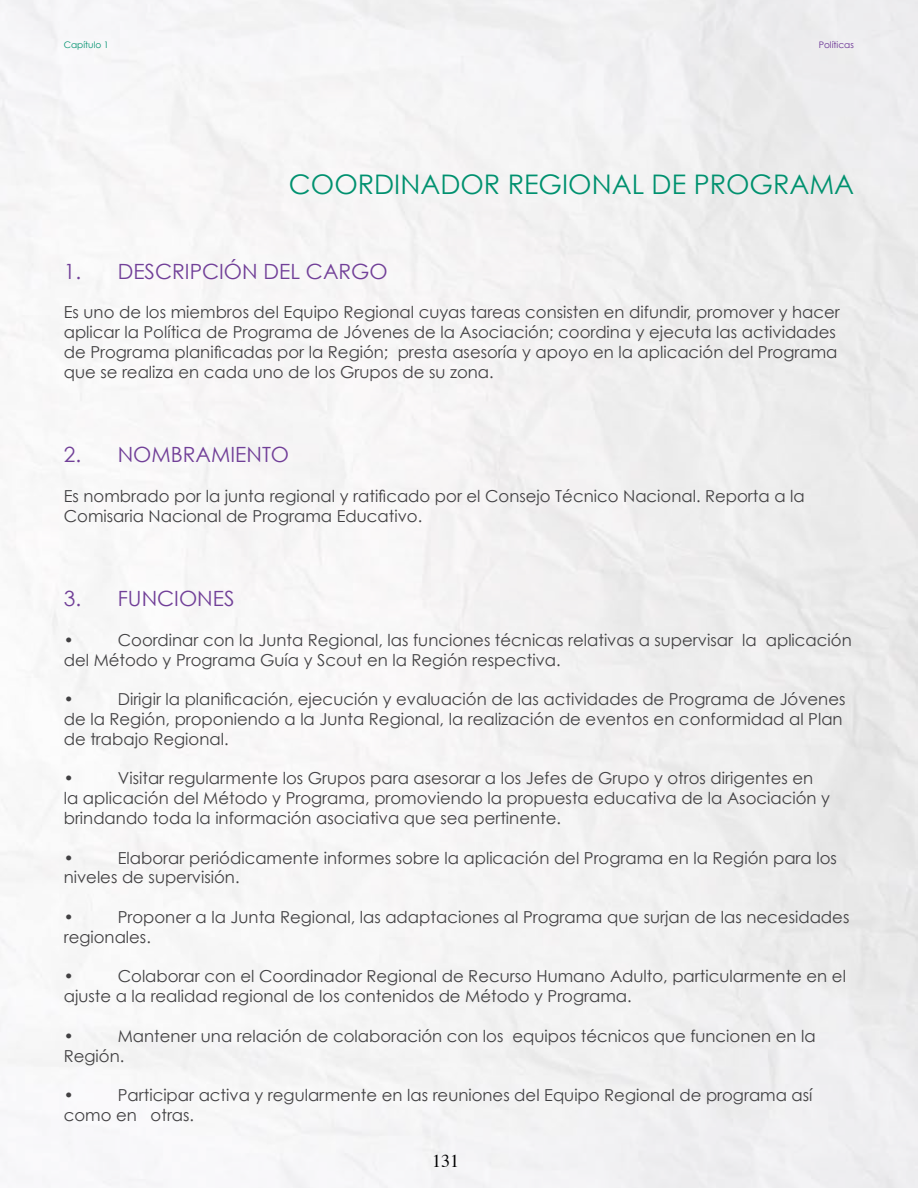
<style>
.page{position:relative;width:918px;height:1188px;background:#fff}
.page>*{position:absolute;margin:0;border:0;box-sizing:border-box;transform-origin:0 0}
.t1{font:27px "Century Gothic";color:#00916f}
.t2{font:21px "Century Gothic";color:#713f98}
.t3{font:18px "Times";color:#000}
.t4{font:16.5px/19.8px "Century Gothic";color:#414042}
.t5{font:9px "Century Gothic";color:#00916f}
.t6{font:9px "Century Gothic";color:#662d91}
</style>
<div class="page">
<p class="t5" style="left:64px;top:39px;width:47px">Capítulo 1</p>
<p class="t6" style="left:819px;top:39px;width:37px">Políticas</p>
<h1 class="t1" style="left:289px;top:168px;width:42px">COORDINADOR</h1>
<h1 class="t1" style="left:508px;top:168px;width:19px">REGIONA</h1>
<h1 class="t1" style="left:632px;top:168px;width:100px">L DE PROGRAMA</h1>
<p class="t2" style="left:64px;top:258px;width:44px">1. D</p>
<p class="t2" style="left:133px;top:258px;width:256px">escripción del cargo</p>
<p class="t4" style="left:64px;top:302px;width:778px">Es uno de los miembros del Equipo Regional cuyas tareas consisten en difundir, promover y hacer aplicar la Política de Programa de Jóvenes de la Asociación; coordina y ejecuta las actividades de Programa planificadas por la Región; presta asesoría y apoyo en la aplicación del Programa que se realiza en cada uno de los Grupos de su zona.</p>
<p class="t2" style="left:64px;top:442px;width:44px">2. N</p>
<p class="t2" style="left:133px;top:442px;width:157px">ombramiento</p>
<p class="t4" style="left:64px;top:486px;width:743px">Es nombrado por la junta regional y ratificado por el Consejo Técnico Nacional. Reporta a la<br>Comisaria N acional de Programa Educativo.</p>
<p class="t2" style="left:64px;top:586px;width:172px">3. Funciones</p>
<p class="t4" style="left:64px;top:630px;width:11px">•</p>
<p class="t4" style="left:64px;top:630px;width:789px;text-indent:54px">Coordinar con la Junta Regional, las funciones técnicas relativas a supervisar la aplicación del Método y Programa Guía y Scout en la Región respectiva.</p>
<p class="t4" style="left:64px;top:689px;width:11px">•</p>
<p class="t4" style="left:64px;top:689px;width:783px;text-indent:54px">Dirigir la planificación, ejecución y evaluación de las actividades de Programa de Jóvenes de la Región, proponiendo a la Junta Regional, la realización de eventos en conformidad al Plan de trabajo Regional.</p>
<p class="t4" style="left:64px;top:768px;width:11px">•</p>
<p class="t4" style="left:64px;top:768px;width:768px;text-indent:54px">Visitar regularmente los Grupos para asesorar a los Jefes de Grupo y otros dirigentes en la aplicación del Método y Programa, promoviendo la propuesta educativa de la Asociación y brindando toda la información asociativa que sea pertinente.</p>
<p class="t4" style="left:64px;top:847px;width:11px">•</p>
<p class="t4" style="left:64px;top:847px;width:775px;text-indent:54px">Elaborar periódicamente informes sobre la aplicación del Programa en la Región para los niveles de supervisión.</p>
<p class="t4" style="left:64px;top:907px;width:11px">•</p>
<p class="t4" style="left:64px;top:907px;width:787px;text-indent:54px">Proponer a la Junta Regional, las adaptaciones al Programa que surjan de las necesidades regionales.</p>
<p class="t4" style="left:64px;top:966px;width:11px">•</p>
<p class="t4" style="left:64px;top:966px;width:784px;text-indent:54px">Colaborar con el Coordinador Regional de Recurso Humano Adulto, particularmente en el ajuste a la realidad regional de los contenidos de Método y Programa.</p>
<p class="t4" style="left:64px;top:1026px;width:11px">•</p>
<p class="t4" style="left:64px;top:1026px;width:753px;text-indent:54px">Mantener una relación de colaboración con los equipos técnicos que funcionen en la<br>Región.</p>
<p class="t4" style="left:64px;top:1085px;width:11px">•</p>
<p class="t4" style="left:64px;top:1085px;width:750px;text-indent:54px">Participar activa y regularmente en las reuniones del Equipo Regional de programa así como en otras.</p>
<p class="t3" style="left:432px;top:1149px;width:28px">131</p>
</div>
